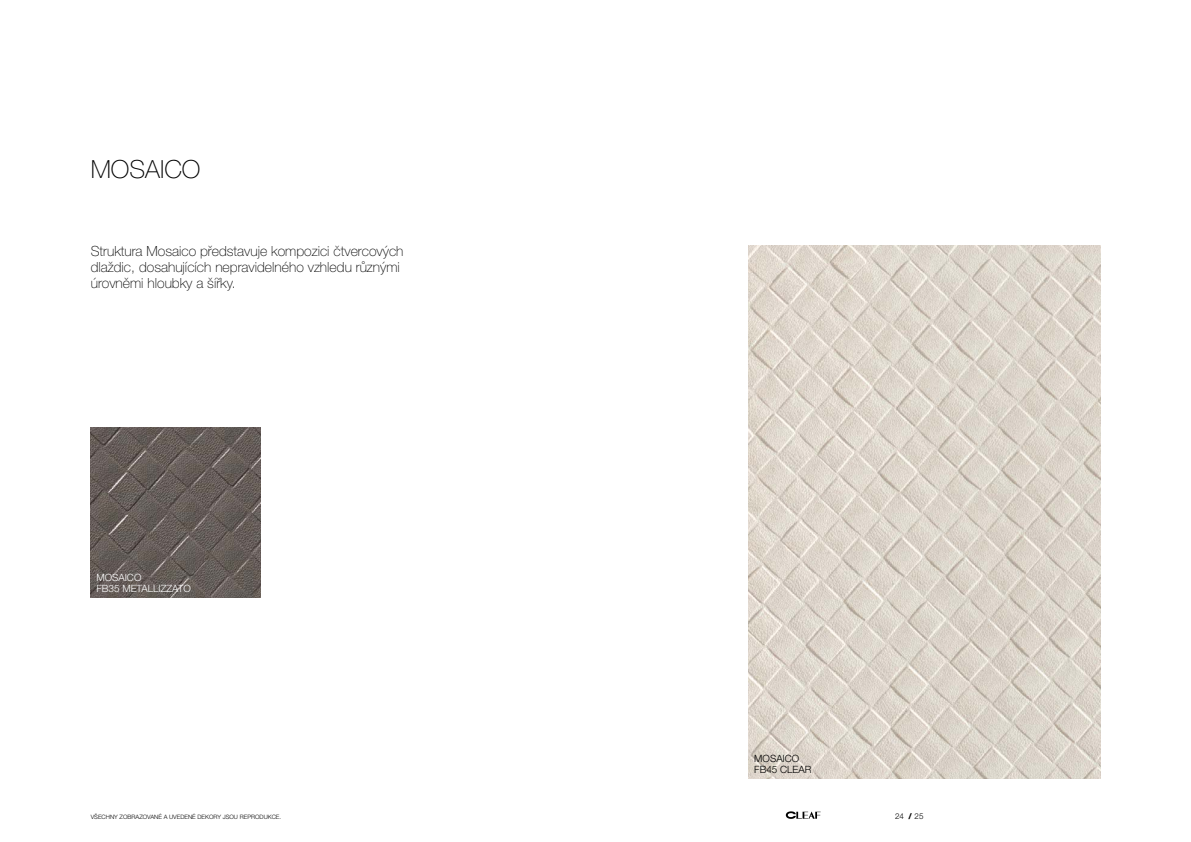
<style>
.page{position:relative;width:1191px;height:842px;background:#fff}
.page>*{position:absolute;margin:0;border:0;box-sizing:border-box;transform-origin:0 0}
.t1{font:100 25px "Helvetica Neue LT Std";color:#000}
.t2{font:100 14px/16px "Helvetica Neue LT Std";color:#000}
.t3{font:300 10px/11px "Helvetica Neue LT Std";color:#fff}
.t4{font:300 10px/11px "Helvetica Neue LT Std";color:#000}
.t5{font:300 8px "Helvetica Neue LT Std";color:#000}
.t6{font:300 6px "Helvetica Neue LT Std";color:#000}
.s1{font-family:"Helvetica Neue LTW1 G"}
.s2{font-weight:900}
</style>
<div class="page">
<img style="left:748px;top:246px;width:352px;height:533px">
<img style="left:91px;top:427px;width:170px;height:170px">
<svg style="left:786px;top:811px;width:34px;height:8px"></svg>
<h1 class="t1" style="left:91px;top:155px;width:111px">MOSAICO</h1>
<p class="t2" style="left:91px;top:243px;width:314px">Struktura Mosaico p<span class="s1">ř</span>edstavuje kompozici <span class="s1">č</span>tvercových dlaždic, dosahujících nepravidelného vzhledu r<span class="s1">ů</span>znými úrovn<span class="s1">ě</span>mi hloubky a ší<span class="s1">ř</span>ky.</p>
<p class="t3" style="left:96px;top:571px;width:96px">MOSAICO<br>FB35 METALLIZZATO</p>
<p class="t4" style="left:754px;top:753px;width:59px">MOSAICO<br>FB45 CLEAR</p>
<p class="t6" style="left:91px;top:813px;width:192px">VŠECHNY ZOBRAZOVANÉ A UVEDENÉ DEKORY JSOU REPRODUKCE.</p>
<p class="t5" style="left:895px;top:811px;width:30px">24 <span class="s2">/</span> 25</p>
</div>
